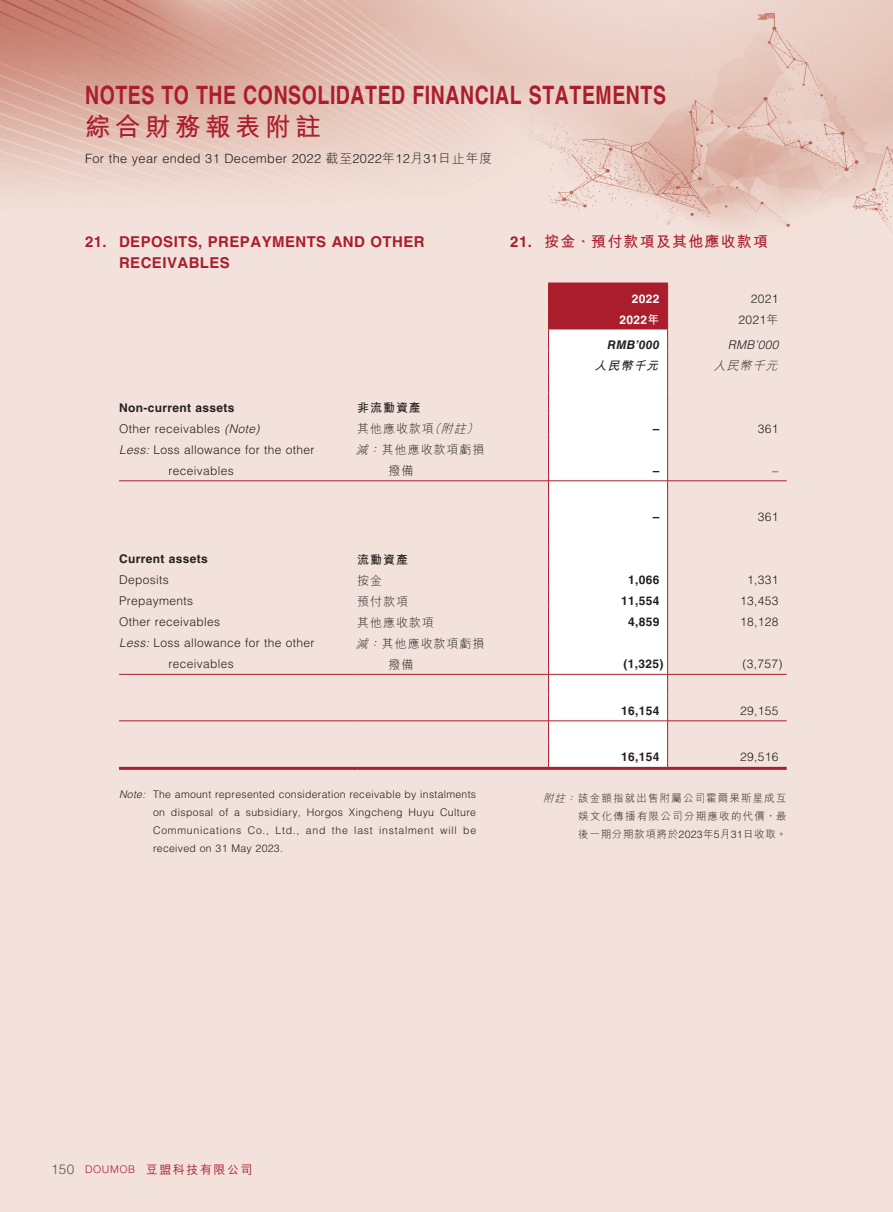
<style>
.page{position:relative;width:893px;height:1212px;background:#fff}
.page>*{position:absolute;margin:0;border:0;box-sizing:border-box;transform-origin:0 0}
.t1{font:700 25.5px "M Hei HK";letter-spacing:.18em;color:#aa1d2d}
.t2{font:700 25.35px "Helvetica LT Std";letter-spacing:.03em;color:#aa1d2d;scale:.77 1}
.t3{font:700 15px/21px "Helvetica LT Std";letter-spacing:.03em;color:#aa1d2d}
.t4{font:700 15px "M Hei HK";letter-spacing:.08em;color:#aa1d2d}
.t5{font:300 12.75px "Helvetica LT Std";letter-spacing:.03em;color:#231f20}
.t6{font:300 12px/21px "Helvetica LT Std";letter-spacing:.03em;color:#231f20}
.t7{font:700 12px "Helvetica LT Std";letter-spacing:.03em;color:#231f20}
.t8{font:300 12px/21px "M Hei HK";letter-spacing:.08em;color:#231f20}
.t9{font:500 12px "M Hei HKS";letter-spacing:.13em;color:#aa1d2d}
.t10{font:700 12px "Helvetica LT Std";letter-spacing:.03em;color:#fff}
.t11{font:700 12px "M Hei HK";letter-spacing:.08em;color:#231f20}
.t12{font:italic 700 12px "Helvetica LT Std";letter-spacing:.03em;color:#231f20}
.t13{font:italic 300 12px "Helvetica LT Std";letter-spacing:.03em;color:#231f20}
.t14{font:italic 700 12px "M Hei HK";color:#231f20}
.t15{font:italic 300 12px "M Hei HK";color:#231f20}
.t16{font:300 10.5px/18px "Helvetica LT Std";letter-spacing:.07em;color:#231f20;text-align:justify}
.t17{font:300 10.5px/18px "M Hei HK";letter-spacing:.11em;color:#231f20;text-align:justify}
.s1{font-family:"M Hei HK"}
.s2{font-family:"Helvetica LT Std"}
.s3{font-style:italic}
.s4{font-family:"Helvetica LT Std";font-weight:300;font-size:13.5px;color:#57585a}
.s5{font-family:"Helvetica LT Std";font-weight:300;font-size:10.5px}
</style>
<div class="page">
<img style="left:0;top:0;width:892px;height:1212px">
<hr style="left:892px;top:0;width:1px;height:1212px;background:#f3e2dc">
<svg style="left:549px;top:435px;width:118px;height:332px"></svg>
<svg style="left:548px;top:283px;width:120px;height:152px"></svg>
<hr style="left:548px;top:435px;width:1px;height:42px;background:#aa1d2d">
<hr style="left:667px;top:435px;width:1px;height:42px;background:#aa1d2d">
<svg style="left:548px;top:477px;width:1px;height:151px"></svg>
<svg style="left:667px;top:477px;width:1px;height:151px"></svg>
<hr style="left:548px;top:628px;width:1px;height:42px;background:#aa1d2d">
<hr style="left:667px;top:628px;width:1px;height:42px;background:#aa1d2d">
<svg style="left:548px;top:670px;width:1px;height:100px"></svg>
<svg style="left:667px;top:670px;width:1px;height:100px"></svg>
<hr style="left:119px;top:480px;width:238px;height:1px;background:#aa1d2d">
<hr style="left:357px;top:480px;width:191px;height:1px;background:#aa1d2d">
<hr style="left:549px;top:480px;width:118px;height:1px;background:#aa1d2d">
<hr style="left:668px;top:480px;width:119px;height:1px;background:#aa1d2d">
<hr style="left:119px;top:674px;width:238px;height:1px;background:#aa1d2d">
<hr style="left:357px;top:674px;width:191px;height:1px;background:#aa1d2d">
<hr style="left:549px;top:674px;width:118px;height:1px;background:#aa1d2d">
<hr style="left:668px;top:674px;width:119px;height:1px;background:#aa1d2d">
<hr style="left:119px;top:720px;width:238px;height:1px;background:#aa1d2d">
<hr style="left:357px;top:720px;width:191px;height:1px;background:#aa1d2d">
<hr style="left:549px;top:720px;width:118px;height:1px;background:#aa1d2d">
<hr style="left:668px;top:720px;width:119px;height:1px;background:#aa1d2d">
<hr style="left:119px;top:767px;width:238px;height:3px;background:#aa1d2d">
<hr style="left:357px;top:767px;width:191px;height:3px;background:#aa1d2d">
<hr style="left:549px;top:767px;width:118px;height:3px;background:#aa1d2d">
<hr style="left:668px;top:767px;width:119px;height:3px;background:#aa1d2d">
<h2 class="t2" style="left:85px;top:79px;width:756px">NOTES TO THE CONSOLIDATED FINANCIAL STATEMENTS</h2>
<h1 class="t1" style="left:85px;top:108px;width:237px">綜合財務報表附註</h1>
<p class="t5" style="left:85px;top:151px;width:409px">For the year ended 31 December 2022 <span class="s1">截至</span>2022<span class="s1">年</span>12<span class="s1">月</span>31<span class="s1">日止年度</span></p>
<p class="t3" style="left:119px;top:231px;width:307px;text-indent:-34px">21. DEPOSITS, PREPAYMENTS AND OTHER<br>RECEIVABLES</p>
<p class="t4" style="left:510px;top:231px;width:259px"><span class="s2">21.</span> 按金、預付款項及其他應收款項</p>
<p class="t10" style="left:632px;top:291px;width:29px">2022</p>
<p class="t6" style="left:751px;top:288px;width:29px">2021</p>
<p class="t10" style="left:619px;top:312px;width:42px">2022<span class="s1">年</span></p>
<p class="t6" style="left:738px;top:309px;width:42px">2021<span class="s1">年</span></p>
<p class="t12" style="left:607px;top:337px;width:54px">RMB’000</p>
<p class="t13" style="left:728px;top:337px;width:52px">RMB’000</p>
<p class="t14" style="left:594px;top:357px;width:69px">人民幣千元</p>
<p class="t15" style="left:714px;top:360px;width:68px">人民幣千元</p>
<p class="t7" style="left:119px;top:400px;width:117px">Non-current assets</p>
<p class="t11" style="left:357px;top:399px;width:65px">非流動資產</p>
<p class="t6" style="left:119px;top:418px;width:142px">Other receivables <span class="s3">(Note)</span></p>
<p class="t8" style="left:357px;top:418px;width:126px">其他應收款項<span class="s3">（附註）</span></p>
<p class="t7" style="left:653px;top:421px;width:8px">–</p>
<p class="t6" style="left:758px;top:418px;width:22px">361</p>
<p class="t6" style="left:169px;top:439px;width:148px;text-indent:-50px"><span class="s3">Less:</span> Loss allowance for the other receivables</p>
<p class="t8" style="left:389px;top:439px;width:97px;text-indent:-33px"><span class="s3">減：</span>其他應收款項虧損撥備</p>
<p class="t7" style="left:653px;top:463px;width:8px">–</p>
<p class="t6" style="left:772px;top:460px;width:7px">–</p>
<p class="t7" style="left:653px;top:510px;width:8px">–</p>
<p class="t6" style="left:758px;top:506px;width:22px">361</p>
<p class="t7" style="left:119px;top:552px;width:90px">Current assets</p>
<p class="t11" style="left:357px;top:550px;width:52px">流動資產</p>
<p class="t6" style="left:119px;top:569px;width:51px">Deposits</p>
<p class="t8" style="left:357px;top:570px;width:26px">按金</p>
<p class="t7" style="left:628px;top:573px;width:33px">1,066</p>
<p class="t6" style="left:747px;top:569px;width:33px">1,331</p>
<p class="t6" style="left:119px;top:590px;width:76px">Prepayments</p>
<p class="t8" style="left:357px;top:591px;width:52px">預付款項</p>
<p class="t7" style="left:621px;top:594px;width:40px">11,554</p>
<p class="t6" style="left:740px;top:590px;width:40px">13,453</p>
<p class="t6" style="left:119px;top:611px;width:103px">Other receivables</p>
<p class="t8" style="left:357px;top:612px;width:78px">其他應收款項</p>
<p class="t7" style="left:628px;top:615px;width:33px">4,859</p>
<p class="t6" style="left:740px;top:611px;width:40px">18,128</p>
<p class="t6" style="left:169px;top:632px;width:148px;text-indent:-50px"><span class="s3">Less:</span> Loss allowance for the other receivables</p>
<p class="t8" style="left:389px;top:633px;width:97px;text-indent:-33px"><span class="s3">減：</span>其他應收款項虧損撥備</p>
<p class="t7" style="left:623px;top:657px;width:42px">(1,325)</p>
<p class="t6" style="left:742px;top:653px;width:42px">(3,757)</p>
<p class="t7" style="left:621px;top:703px;width:40px">16,154</p>
<p class="t6" style="left:740px;top:700px;width:40px">29,155</p>
<p class="t7" style="left:621px;top:750px;width:40px">16,154</p>
<p class="t6" style="left:740px;top:746px;width:40px">29,516</p>
<p class="t16" style="left:153px;top:785px;width:325px;text-indent:-34px"><span class="s3">Note:</span> The amount represented consideration receivable by instalments on disposal of a subsidiary, Horgos Xingcheng Huyu Culture Communications Co., Ltd., and the last instalment will be received on 31 May 2023.</p>
<p class="t17" style="left:578px;top:789px;width:210px;text-indent:-35px"><span class="s3">附註：</span>該金額指就出售附屬公司霍爾果斯星成互娛文化傳播有限公司分期應收的代價，最後一期分期款項將於<span class="s2">2023</span>年<span class="s2">5</span>月<span class="s2">31</span>日收取。</p>
<p class="t9" style="left:51px;top:1161px;width:203px"><span class="s4">150</span> <span class="s5">DOUMOB</span> 豆盟科技有限公司</p>
</div>
